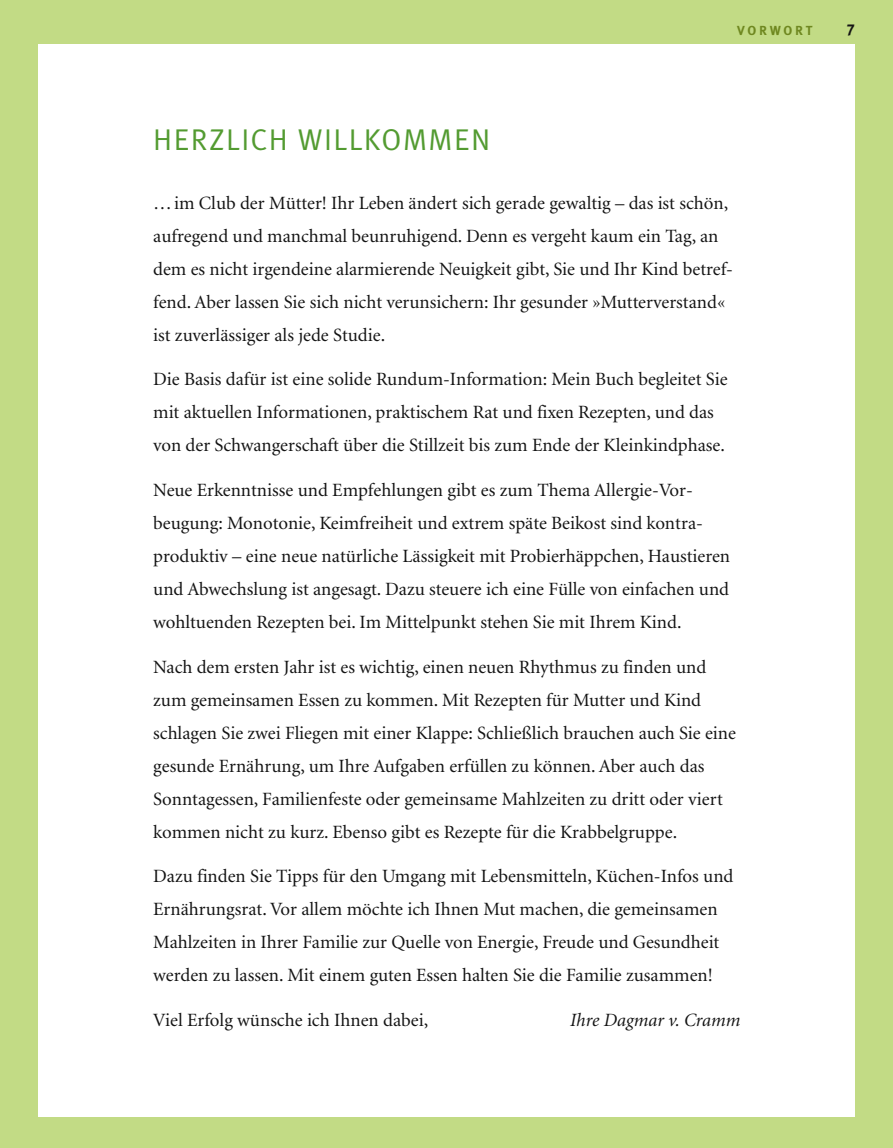
<style>
.page{position:relative;width:893px;height:1148px;background:#c2db85}
.page>*{position:absolute;margin:0;border:0;box-sizing:border-box;transform-origin:0 0}
.t1{font:30px "Meta GU";letter-spacing:.055em;color:#539b31}
.t2{font:18.75px/33px "Minion";color:#141414}
.t3{font:italic 18.75px "Minion";color:#141414}
.t4{font:700 15.75px "Meta GU";color:#141414}
.t5{font:700 13.2px "Meta GU";letter-spacing:.205em;color:#6f8820}
</style>
<div class="page">
<div style="left:38px;top:44px;width:817px;height:1072px;background:#fff"></div>
<h1 class="t1" style="left:153px;top:128px;width:339px">HERZLICH WILLKOMMEN</h1>
<p class="t5" style="left:737px;top:26px;width:77px">VORWORT</p>
<p class="t4" style="left:846px;top:24px;width:10px">7</p>
<p class="t2" style="left:153px;top:188px;width:581px">… im Club der Mütter! Ihr Leben ändert sich gerade gewaltig – das ist schön, aufregend und manchmal beunruhigend. Denn es vergeht kaum ein Tag, an dem es nicht irgendeine alarmierende Neuigkeit gibt, Sie und Ihr Kind betref&shy;fend. Aber lassen Sie sich nicht verunsichern: Ihr gesunder »Mutterverstand« ist zuverlässiger als jede Studie.</p>
<p class="t2" style="left:153px;top:364px;width:576px">Die Basis dafür ist eine solide Rundum-Information: Mein Buch begleitet Sie mit aktuellen Informationen, praktischem Rat und fixen Rezepten, und das von der Schwangerschaft über die Stillzeit bis zum Ende der Kleinkindphase.</p>
<p class="t2" style="left:153px;top:475px;width:578px">Neue Erkenntnisse und Empfehlungen gibt es zum Thema Allergie-Vor - beugung: Monotonie, Keimfreiheit und extrem späte Beikost sind kon tra - produktiv – eine neue natürliche Lässigkeit mit Probierhäppchen, Haustieren und Abwechslung ist angesagt. Dazu steuere ich eine Fülle von einfachen und wohltuenden Rezepten bei. Im Mittelpunkt stehen Sie mit Ihrem Kind.</p>
<p class="t2" style="left:153px;top:651px;width:584px">Nach dem ersten Jahr ist es wichtig, einen neuen Rhythmus zu finden und zum gemeinsamen Essen zu kommen. Mit Rezepten für Mutter und Kind schlagen Sie zwei Fliegen mit einer Klappe: Schließlich brauchen auch Sie eine gesunde Ernährung, um Ihre Aufgaben erfüllen zu können. Aber auch das Sonntagessen, Familienfeste oder gemeinsame Mahlzeiten zu dritt oder viert kommen nicht zu kurz. Ebenso gibt es Rezepte für die Krabbelgruppe.</p>
<p class="t2" style="left:153px;top:861px;width:582px">Dazu finden Sie Tipps für den Umgang mit Lebensmitteln, Küchen-Infos und Ernährungsrat. Vor allem möchte ich Ihnen Mut machen, die gemeinsamen Mahlzeiten in Ihrer Familie zur Quelle von Energie, Freude und Gesundheit werden zu lassen. Mit einem guten Essen halten Sie die Familie zusammen!</p>
<p class="t2" style="left:153px;top:1004px;width:276px">Viel Erfolg wünsche ich Ihnen dabei,</p>
<p class="t3" style="left:570px;top:1012px;width:172px">Ihre Dagmar v. Cramm</p>
</div>
